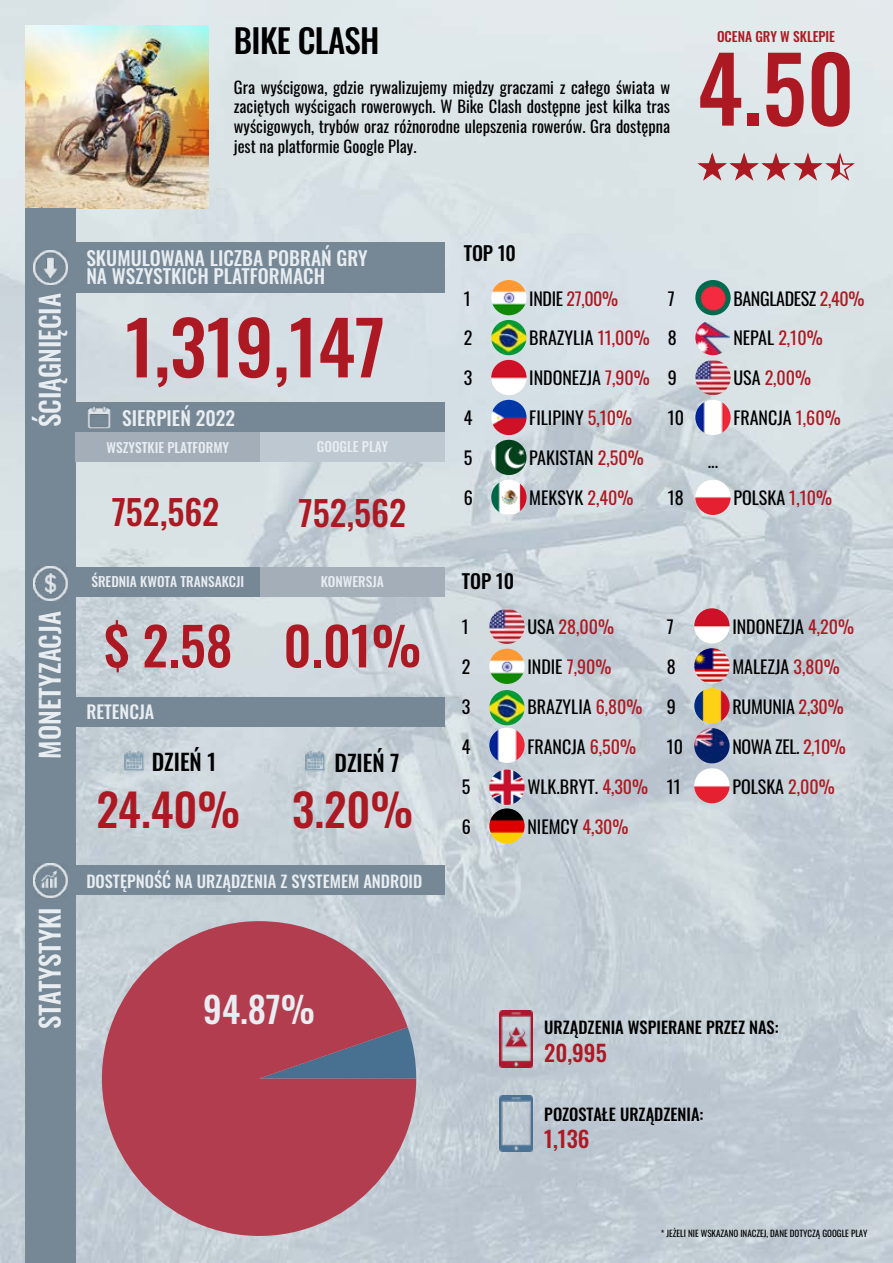
<style>
.page{position:relative;width:893px;height:1263px;background:#fff}
.page>*{position:absolute;margin:0;border:0;box-sizing:border-box;transform-origin:0 0}
.t1{font:500 90px "Oswald";color:#ad1923}
.t2{font:500 73.5px "Oswald";color:#ad1923}
.t3{font:500 52.5px "Oswald";color:#ad1923}
.t4{font:500 45px "Oswald";color:#ad1923}
.t5{font:500 36px "Oswald";color:#e8edf2}
.t6{font:500 34.5px "Oswald";color:#ad1923}
.t7{font:500 33px "Oswald";letter-spacing:-.02em;color:#000}
.t8{font:500 27px "Oswald";color:#e8edf2}
.t9{font:500 22.5px "Oswald";color:#000}
.t10{font:500 22.5px "Oswald";color:#ad1923}
.t11{font:500 19.5px/18.6px "Oswald";color:#e8edf2}
.t12{font:500 19.5px "Oswald";color:#000}
.t13{font:18px "Oswald";color:#000}
.t14{font:18px "Oswald";letter-spacing:-.02em;color:#000}
.t15{font:18px "Oswald";color:#ad1923}
.t16{font:18px "Oswald";letter-spacing:-.02em;color:#ad1923}
.t17{font:500 18px "Oswald";color:#e8edf2}
.t18{font:16.5px/19.8px "Oswald";color:#000;text-align:justify}
.t19{font:500 16.5px "Oswald";color:#000}
.t20{font:500 16.5px "Oswald";color:#e8edf2}
.t21{font:500 13.5px "Oswald";color:#e8edf2}
.t22{font:500 13.5px "Oswald";color:#ad1923}
.t23{font:9px "Oswald";color:#000}
.s1{color:#000}
.s2{color:#ad1923}
</style>
<div class="page">
<img style="left:0;top:0;width:893px;height:1263px">
<img style="left:26px;top:26px;width:182px;height:182px">
<div style="left:26px;top:208px;width:50px;height:1055px;background:#768795"></div>
<div style="left:76px;top:242px;width:368px;height:51px;background:#768795"></div>
<div style="left:76px;top:402px;width:369px;height:30px;background:#768795"></div>
<div style="left:76px;top:432px;width:184px;height:30px;background:#a3aeb8"></div>
<div style="left:76px;top:567px;width:184px;height:29px;background:#768795"></div>
<div style="left:76px;top:697px;width:369px;height:29px;background:#768795"></div>
<div style="left:76px;top:866px;width:369px;height:29px;background:#768795"></div>
<div style="left:260px;top:432px;width:185px;height:30px;background:#bec8d0"></div>
<div style="left:260px;top:567px;width:185px;height:29px;background:#a3aeb8"></div>
<img style="left:491px;top:280px;width:35px;height:35px;border-radius:18px">
<img style="left:491px;top:320px;width:35px;height:35px;border-radius:18px">
<img style="left:491px;top:360px;width:35px;height:35px;border-radius:18px">
<img style="left:491px;top:400px;width:35px;height:35px;border-radius:18px">
<img style="left:491px;top:440px;width:35px;height:35px;border-radius:17px">
<img style="left:491px;top:480px;width:35px;height:34px">
<img style="left:489px;top:609px;width:36px;height:35px;border-radius:18px">
<img style="left:489px;top:649px;width:36px;height:35px;border-radius:18px">
<img style="left:489px;top:690px;width:36px;height:35px;border-radius:18px">
<img style="left:489px;top:728px;width:36px;height:35px;border-radius:18px">
<img style="left:489px;top:769px;width:36px;height:36px;border-radius:18px">
<img style="left:489px;top:808px;width:36px;height:36px;border-radius:18px">
<img style="left:695px;top:280px;width:36px;height:35px;border-radius:18px">
<img style="left:695px;top:320px;width:35px;height:35px">
<img style="left:695px;top:360px;width:36px;height:35px;border-radius:18px">
<img style="left:695px;top:400px;width:36px;height:35px;border-radius:18px">
<img style="left:695px;top:480px;width:36px;height:35px;border-radius:18px">
<img style="left:694px;top:608px;width:36px;height:36px;border-radius:18px">
<img style="left:694px;top:648px;width:36px;height:35px;border-radius:18px">
<img style="left:694px;top:688px;width:36px;height:35px;border-radius:18px">
<img style="left:694px;top:728px;width:36px;height:35px;border-radius:17px">
<img style="left:694px;top:768px;width:36px;height:35px;border-radius:18px">
<svg style="left:695px;top:153px;width:162px;height:30px;background:#ceaeb2"></svg>
<img style="left:88px;top:406px;width:22px;height:23px">
<img style="left:34px;top:251px;width:34px;height:34px">
<img style="left:120px;top:747px;width:27px;height:27px">
<img style="left:301px;top:747px;width:27px;height:27px">
<img style="left:34px;top:567px;width:34px;height:34px">
<img style="left:34px;top:863px;width:34px;height:34px">
<img style="left:499px;top:1095px;width:33px;height:57px">
<img style="left:499px;top:1011px;width:33px;height:56px">
<svg style="left:102px;top:921px;width:314px;height:315px;background:#b15e6e"></svg>
<h3 class="t7" style="left:234px;top:23px;width:147px">BIKE CLASH</h3>
<p class="t18" style="left:234px;top:75px;width:438px">Gra wyścigowa, gdzie rywalizujemy między graczami z całego świata w zaciętych wyścigach rowerowych. W Bike Clash dostępne jest kilka tras wyścigowych, trybów oraz różnorodne ulepszenia rowerów. Gra dostępna jest na platformie Google Play.</p>
<p class="t22" style="left:717px;top:29px;width:120px">OCENA GRY W SKLEPIE</p>
<h1 class="t1" style="left:697px;top:42px;width:159px">4.50</h1>
<h3 class="t8" style="left:36px;top:427px;width:136px;rotate:-90deg">ŚCIĄGNIĘCIA</h3>
<h3 class="t8" style="left:36px;top:758px;width:149px;rotate:-90deg">MONETYZACJA</h3>
<h3 class="t8" style="left:36px;top:1029px;width:123px;rotate:-90deg">STATYSTYKI</h3>
<p class="t11" style="left:86px;top:250px;width:283px">SKUMULOWANA LICZBA POBRAŃ GRY<br>NA WSZYSTKICH PLATFORMACH</p>
<h2 class="t2" style="left:126px;top:309px;width:261px">1,319,147</h2>
<p class="t11" style="left:122px;top:410px;width:115px">SIERPIEŃ 2022</p>
<p class="t21" style="left:107px;top:440px;width:124px">WSZYSTKIE PLATFORMY</p>
<h3 class="t6" style="left:112px;top:494px;width:109px">752,562</h3>
<p class="t21" style="left:91px;top:575px;width:154px">ŚREDNIA KWOTA TRANSAKCJI</p>
<h3 class="t3" style="left:104px;top:618px;width:130px">$ 2.58</h3>
<p class="t17" style="left:86px;top:702px;width:70px">RETENCJA</p>
<p class="t21" style="left:317px;top:440px;width:73px">GOOGLE PLAY</p>
<h3 class="t6" style="left:299px;top:495px;width:109px">752,562</h3>
<p class="t21" style="left:321px;top:575px;width:65px">KONWERSJA</p>
<h3 class="t3" style="left:283px;top:618px;width:139px">0.01%</h3>
<p class="t9" style="left:152px;top:750px;width:66px">DZIEŃ 1</p>
<p class="t9" style="left:335px;top:751px;width:66px">DZIEŃ 7</p>
<h3 class="t4" style="left:96px;top:786px;width:318px">24.40% 3.20%</h3>
<p class="t20" style="left:86px;top:873px;width:337px">DOSTĘPNOŚĆ NA URZĄDZENIA Z SYSTEMEM ANDROID</p>
<h3 class="t5" style="left:203px;top:990px;width:113px">94.87%</h3>
<p class="t12" style="left:464px;top:243px;width:54px">TOP 10</p>
<p class="t13" style="left:464px;top:282px;width:9px">1</p>
<p class="t16" style="left:529px;top:282px;width:90px"><span class="s1">INDIE</span> 27,00%</p>
<p class="t13" style="left:464px;top:322px;width:10px">2</p>
<p class="t13" style="left:529px;top:322px;width:122px">BRAZYLIA <span class="s2">11,00%</span></p>
<p class="t13" style="left:464px;top:362px;width:10px">3</p>
<p class="t13" style="left:529px;top:362px;width:122px">INDONEZJA <span class="s2">7,90%</span></p>
<p class="t13" style="left:464px;top:402px;width:10px">4</p>
<p class="t13" style="left:529px;top:402px;width:104px">FILIPINY <span class="s2">5,10%</span></p>
<p class="t13" style="left:464px;top:442px;width:10px">5</p>
<p class="t13" style="left:529px;top:442px;width:116px">PAKISTAN <span class="s2">2,50%</span></p>
<p class="t13" style="left:464px;top:482px;width:11px">6</p>
<p class="t13" style="left:529px;top:482px;width:106px">MEKSYK <span class="s2">2,40%</span></p>
<p class="t13" style="left:668px;top:282px;width:8px">7</p>
<p class="t14" style="left:733px;top:282px;width:132px">BANGLADESZ <span class="s2">2,40%</span></p>
<p class="t13" style="left:668px;top:322px;width:10px">8</p>
<p class="t13" style="left:733px;top:322px;width:91px">NEPAL <span class="s2">2,10%</span></p>
<p class="t13" style="left:668px;top:362px;width:11px">9</p>
<p class="t15" style="left:733px;top:362px;width:79px"><span class="s1">USA</span> 2,00%</p>
<p class="t13" style="left:668px;top:402px;width:18px">10</p>
<p class="t13" style="left:733px;top:402px;width:109px">FRANCJA <span class="s2">1,60%</span></p>
<p class="t13" style="left:708px;top:445px;width:12px">...</p>
<p class="t13" style="left:668px;top:482px;width:18px">18</p>
<p class="t13" style="left:733px;top:482px;width:100px">POLSKA <span class="s2">1,10%</span></p>
<p class="t12" style="left:462px;top:571px;width:54px">TOP 10</p>
<p class="t13" style="left:462px;top:611px;width:9px">1</p>
<p class="t15" style="left:527px;top:611px;width:88px"><span class="s1">USA</span> 28,00%</p>
<p class="t13" style="left:462px;top:651px;width:10px">2</p>
<p class="t13" style="left:527px;top:651px;width:86px">INDIE <span class="s2">7,90%</span></p>
<p class="t13" style="left:462px;top:691px;width:10px">3</p>
<p class="t13" style="left:527px;top:691px;width:117px">BRAZYLIA <span class="s2">6,80%</span></p>
<p class="t13" style="left:462px;top:731px;width:10px">4</p>
<p class="t13" style="left:527px;top:731px;width:110px">FRANCJA <span class="s2">6,50%</span></p>
<p class="t13" style="left:462px;top:771px;width:10px">5</p>
<p class="t13" style="left:527px;top:771px;width:122px">WLK.BRYT. <span class="s2">4,30%</span></p>
<p class="t13" style="left:462px;top:810px;width:11px">6</p>
<p class="t13" style="left:527px;top:810px;width:103px">NIEMCY <span class="s2">4,30%</span></p>
<p class="t13" style="left:667px;top:610px;width:8px">7</p>
<p class="t13" style="left:732px;top:610px;width:123px">INDONEZJA <span class="s2">4,20%</span></p>
<p class="t13" style="left:667px;top:650px;width:10px">8</p>
<p class="t13" style="left:732px;top:650px;width:109px">MALEZJA <span class="s2">3,80%</span></p>
<p class="t13" style="left:667px;top:690px;width:11px">9</p>
<p class="t13" style="left:732px;top:690px;width:113px">RUMUNIA <span class="s2">2,30%</span></p>
<p class="t13" style="left:667px;top:730px;width:18px">10</p>
<p class="t14" style="left:732px;top:730px;width:115px">NOWA ZEL. <span class="s2">2,10%</span></p>
<p class="t13" style="left:667px;top:770px;width:16px">11</p>
<p class="t13" style="left:732px;top:770px;width:104px">POLSKA <span class="s2">2,00%</span></p>
<p class="t19" style="left:544px;top:1019px;width:236px">URZĄDZENIA WSPIERANE PRZEZ NAS:</p>
<p class="t10" style="left:544px;top:1041px;width:64px">20,995</p>
<p class="t19" style="left:544px;top:1105px;width:161px">POZOSTAŁE URZĄDZENIA:</p>
<p class="t10" style="left:544px;top:1127px;width:47px">1,136</p>
<p class="t23" style="left:661px;top:1226px;width:208px">* JEŻELI NIE WSKAZANO INACZEJ, DANE DOTYCZĄ GOOGLE PLAY</p>
</div>
